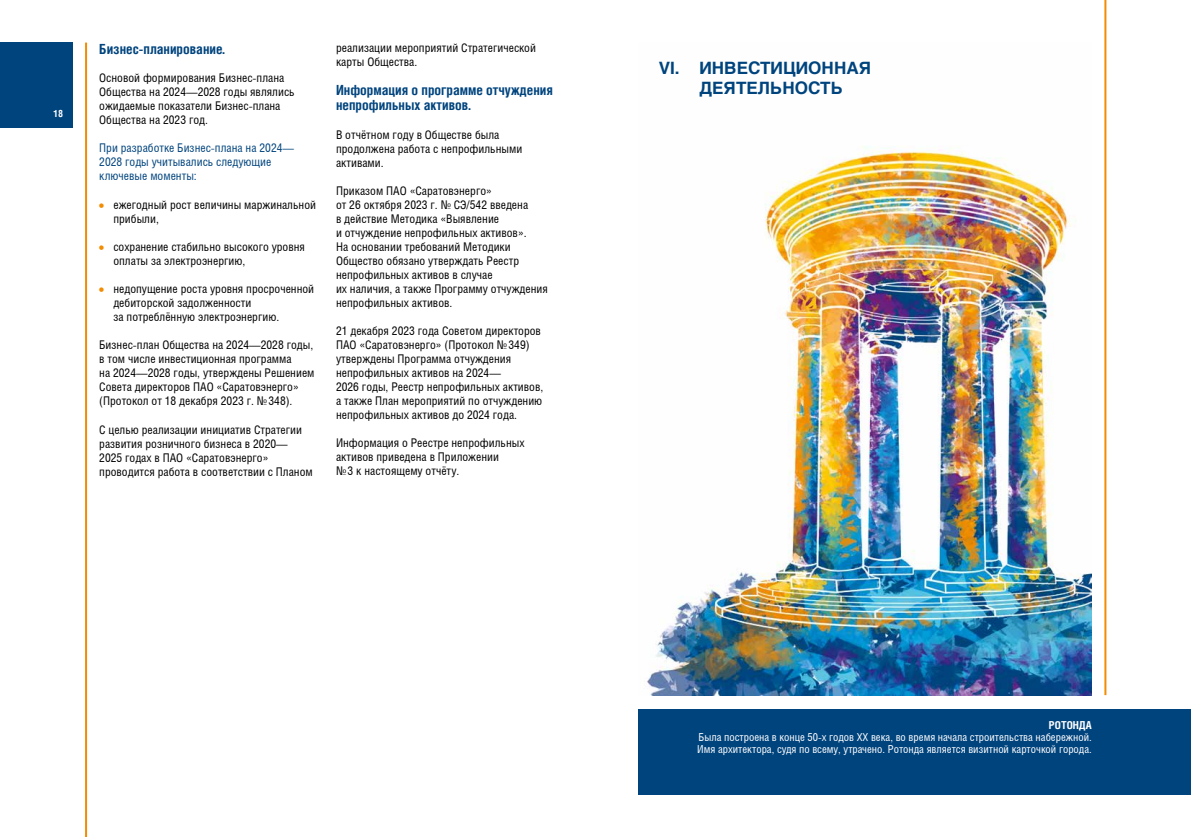
<style>
.page{position:relative;width:1191px;height:837px;background:#fff}
.page>*{position:absolute;margin:0;border:0;box-sizing:border-box;transform-origin:0 0}
.t1{font:700 17px/20px "Helios";color:#00447e}
.t2{font:700 14px/15px "Helios Cond";color:#00447e}
.t3{font:12px/14px "Helios Cond";color:#000}
.t4{font:12px/14px "Helios Cond";color:#00447e}
.t5{font:11px/12px "Helios Cond";color:#fff}
.t6{font:700 11px "Helios Cond";color:#fff}
.t7{font:700 10px "Helios Cond";color:#fff}
.s1{font-size:18px;color:#f28c00}
</style>
<div class="page">
<hr style="left:85px;top:43px;width:2px;height:793px;background:#f28c03">
<div style="left:0;top:43px;width:73px;height:85px;background:#00447e"></div>
<img style="left:647px;top:146px;width:444px;height:548px">
<div style="left:638px;top:709px;width:553px;height:85px;background:#00447e"></div>
<hr style="left:1104px;top:0;width:2px;height:694px;background:#f28c00">
<p class="t7" style="left:53px;top:107px;width:11px">18</p>
<p class="t2" style="left:99px;top:41px;width:127px">Бизнес-планирование.</p>
<p class="t3" style="left:99px;top:71px;width:197px">Основой формирования Бизнес-плана<br>Общества на 2024—2028 годы являлись ожидаемые показатели Бизнес-плана<br>Общества на 2023 год.</p>
<p class="t4" style="left:99px;top:141px;width:196px">При разработке Бизнес-плана на 2024—<br>2028 годы учитывались следующие ключевые моменты:</p>
<p class="t3" style="left:113px;top:197px;width:204px;text-indent:-14px"><span class="s1">•</span> ежегодный рост величины маржинальной прибыли,</p>
<p class="t3" style="left:113px;top:239px;width:193px;text-indent:-14px"><span class="s1">•</span> сохранение стабильно высокого уровня оплаты за электроэнергию,</p>
<p class="t3" style="left:113px;top:281px;width:202px;text-indent:-14px"><span class="s1">•</span> недопущение роста уровня просроченной дебиторской задолженности<br>за потреблённую электроэнергию.</p>
<p class="t3" style="left:99px;top:337px;width:217px">Бизнес-план Общества на 2024—2028 годы, в том числе инвестиционная программа<br>на 2024—2028 годы, утверждены Решением Совета директоров ПАО «Саратовэнерго» (Протокол от 18 декабря 2023 г. №348).</p>
<p class="t3" style="left:99px;top:422px;width:215px">С целью реализации инициатив Стратегии развития розничного бизнеса в 2020— 2025 годах в ПАО «Саратовэнерго» проводится работа в соответствии с Планом</p>
<p class="t3" style="left:336px;top:41px;width:201px">реализации мероприятий Стратегической карты Общества.</p>
<p class="t2" style="left:336px;top:82px;width:218px">Информация о программе отчуждения непрофильных активов.</p>
<p class="t3" style="left:336px;top:127px;width:188px">В отчётном году в Обществе была продолжена работа с непрофильными активами.</p>
<p class="t3" style="left:336px;top:183px;width:213px">Приказом ПАО «Саратовэнерго»<br>от 26 октября 2023 г. № СЭ/542 введена<br>в действие Методика «Выявление<br>и отчуждение непрофильных активов».<br>На основании требований Методики Общество обязано утверждать Реестр непрофильных активов в случае<br>их наличия, а также Программу отчуждения непрофильных активов.</p>
<p class="t3" style="left:336px;top:323px;width:209px">21 декабря 2023 года Советом директоров ПАО «Саратовэнерго» (Протокол №349) утверждены Программа отчуждения непрофильных активов на 2024—<br>2026 годы, Реестр непрофильных активов, а также План мероприятий по отчуждению непрофильных активов до 2024 года.</p>
<p class="t3" style="left:336px;top:435px;width:190px">Информация о Реестре непрофильных активов приведена в Приложении<br>№3 к настоящему отчёту.</p>
<h1 class="t1" style="left:659px;top:58px;width:22px">VI.</h1>
<h1 class="t1" style="left:699px;top:58px;width:173px">ИНВЕСТИЦИОННАЯ<br>ДЕЯТЕЛЬНОСТЬ</h1>
<p class="t6" style="left:1049px;top:718px;width:44px">РОТОНДА</p>
<p class="t5" style="left:697px;top:730px;width:396px">Была построена в конце 50-х годов XX века, во время начала строительства набережной.<br>Имя архитектора, судя по всему, утрачено. Ротонда является визитной карточкой города.</p>
</div>
